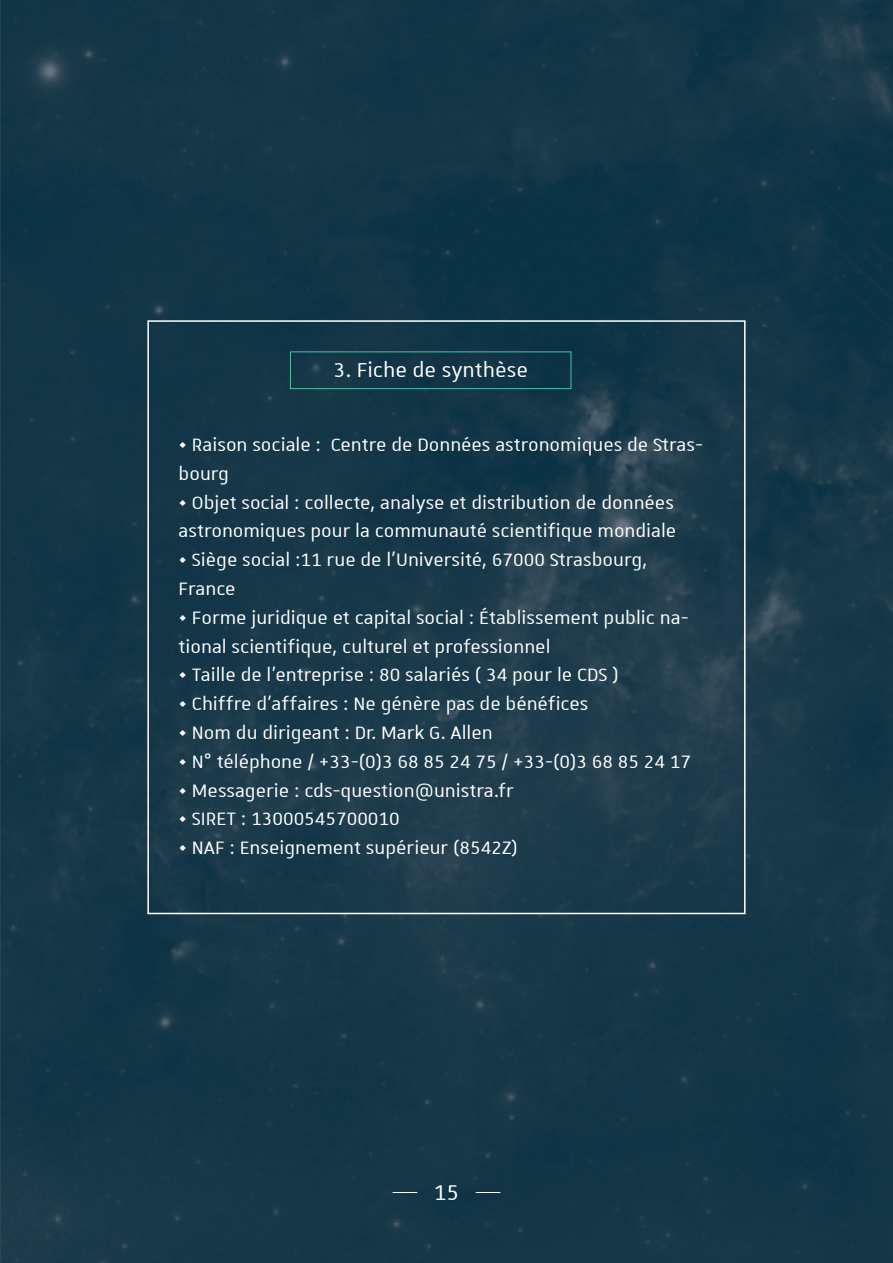
<style>
.page{position:relative;width:893px;height:1263px;background:#fff}
.page>*{position:absolute;margin:0;border:0;box-sizing:border-box;transform-origin:0 0}
.t1{font:28.5px "Unistra A";color:#fff}
.t2{font:27px "Unistra A";color:#fff}
.t3{font:24px/28.8px "Unistra A";color:#fff}
</style>
<div class="page">
<img style="left:0;top:0;width:1px;height:1263px">
<div style="left:1px;top:0;width:528px;height:525px;background:#123547"></div>
<img style="left:529px;top:0;width:364px;height:1263px">
<img style="left:1px;top:525px;width:529px;height:738px">
<div style="left:147px;top:320px;width:599px;height:594px;border:2px solid #fff"></div>
<svg style="left:393px;top:1192px;width:24px;height:1px"></svg>
<svg style="left:476px;top:1192px;width:24px;height:1px"></svg>
<div style="left:290px;top:351px;width:281px;height:38px;border:1px solid #4fc0a3"></div>
<p class="t2" style="left:333px;top:356px;width:196px">3. Fiche de synthèse</p>
<p class="t3" style="left:179px;top:429px;width:526px">• Raison sociale : Centre de Données astronomiques de Stras&shy;bourg</p>
<p class="t3" style="left:179px;top:487px;width:499px">• Objet social : collecte, analyse et distribution de données astronomiques pour la communauté scientifique mondiale</p>
<p class="t3" style="left:179px;top:545px;width:471px">• Siège social :11 rue de l’Université, 67000 Strasbourg,<br>France</p>
<p class="t3" style="left:179px;top:602px;width:512px">• Forme juridique et capital social : Établissement public na&shy;tional scientifique, culturel et professionnel</p>
<p class="t3" style="left:179px;top:660px;width:442px">• Taille de l’entreprise : 80 salariés ( 34 pour le CDS )</p>
<p class="t3" style="left:179px;top:689px;width:411px">• Chiffre d’affaires : Ne génère pas de bénéfices</p>
<p class="t3" style="left:179px;top:717px;width:316px">• Nom du dirigeant : Dr. Mark G. Allen</p>
<p class="t3" style="left:179px;top:746px;width:514px">• N° téléphone / +33-(0)3 68 85 24 75 / +33-(0)3 68 85 24 17</p>
<p class="t3" style="left:179px;top:775px;width:337px">• Messagerie : cds-question@unistra.fr</p>
<p class="t3" style="left:179px;top:804px;width:223px">• SIRET : 13000545700010</p>
<p class="t3" style="left:179px;top:833px;width:341px">• NAF : Enseignement supérieur (8542Z)</p>
<p class="t1" style="left:434px;top:1178px;width:27px">15</p>
</div>
